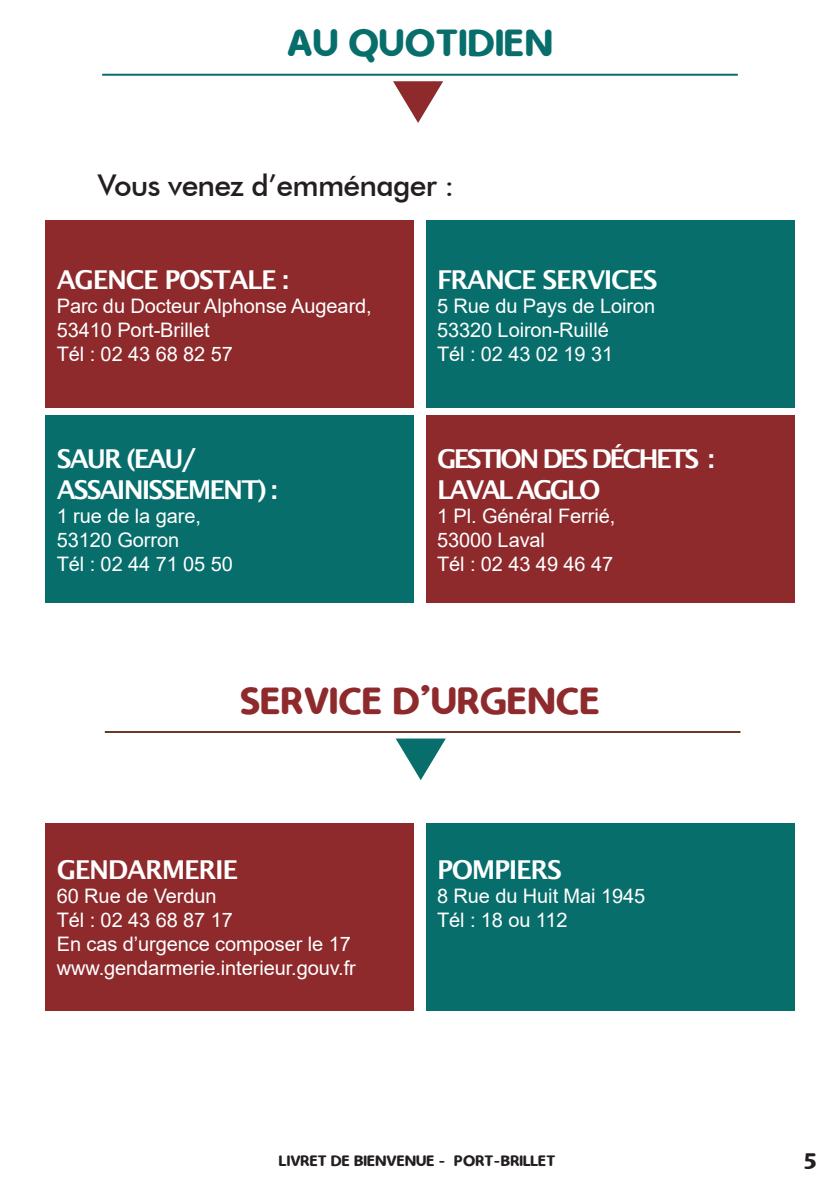
<style>
.page{position:relative;width:840px;height:1191px;background:#fff}
.page>*{position:absolute;margin:0;border:0;box-sizing:border-box;transform-origin:0 0}
.Titre_H2{font:40px "Simply Rounded";color:#8e2a2c}
.Titre_H2-2{font:40px "Simply Rounded";color:#076e6c}
.t1{font:500 30px "Futura BT";letter-spacing:-.025em;color:#231f20}
.titre_h3_ggr{font:600 26px "Lucida Sans";letter-spacing:-.05em;color:#fff}
.paragggg{font:600 26px/31.2px "Lucida Sans";letter-spacing:-.1em;color:#fff}
.paragggg-2{font:600 26px/31.2px "Lucida Sans";letter-spacing:-.075em;color:#fff}
.paragggg-3{font:600 26px "Lucida Sans";letter-spacing:-.05em;color:#fff}
.t2{font:24px "Simply Rounded";color:#231f20}
.paragggg-4{font:20px/24px "Arial";letter-spacing:-.005em;color:#fff}
.t3{font:16px "Simply Rounded";color:#231f20}
</style>
<div class="page">
<div style="left:45px;top:220px;width:369px;height:187px;background:#8e2a2c"></div>
<div style="left:425px;top:220px;width:369px;height:187px;background:#076e6c"></div>
<div style="left:45px;top:416px;width:369px;height:187px;background:#076e6c"></div>
<div style="left:425px;top:416px;width:369px;height:187px;background:#8e2a2c"></div>
<div style="left:45px;top:823px;width:369px;height:188px;background:#8e2a2c"></div>
<div style="left:425px;top:823px;width:369px;height:188px;background:#076e6c"></div>
<svg style="left:393px;top:81px;width:50px;height:42px"></svg>
<hr style="left:102px;top:74px;width:635px;height:2px;background:#076e6c">
<svg style="left:395px;top:738px;width:50px;height:42px"></svg>
<hr style="left:105px;top:731px;width:635px;height:2px;background:#683923">
<p class="Titre_H2-2" style="left:287px;top:22px;width:267px">AU QUOTIDIEN</p>
<p class="t1" style="left:98px;top:167px;width:358px">Vous venez d’emménager :</p>
<p class="titre_h3_ggr" style="left:57px;top:264px;width:233px">AGENCE POSTALE :</p>
<p class="paragggg-4" style="left:57px;top:293px;width:316px">Parc du Docteur Alphonse Augeard,<br>53410 Port-Brillet</p>
<p class="paragggg-4" style="left:57px;top:341px;width:177px">Tél : 02 43 68 82 57</p>
<p class="paragggg-2" style="left:57px;top:443px;width:222px">SAUR (EAU/<br>ASSAINISSEMENT) :</p>
<p class="paragggg-4" style="left:57px;top:504px;width:146px">1 rue de la gare,</p>
<p class="paragggg-4" style="left:57px;top:528px;width:124px">53120 Gorron</p>
<p class="paragggg-4" style="left:57px;top:552px;width:177px">Tél : 02 44 71 05 50</p>
<p class="titre_h3_ggr" style="left:437px;top:264px;width:222px">FRANCE SERVICES</p>
<p class="paragggg-4" style="left:437px;top:293px;width:219px">5 Rue du Pays de Loiron</p>
<p class="paragggg-4" style="left:437px;top:317px;width:177px">53320 Loiron-Ruillé<br>Tél : 02 43 02 19 31</p>
<p class="paragggg" style="left:437px;top:443px;width:279px">GESTION DES DÉCHETS :<br>LAVAL AGGLO</p>
<p class="paragggg-4" style="left:437px;top:504px;width:180px">1 Pl. Général Ferrié,<br>53000 Laval</p>
<p class="paragggg-4" style="left:437px;top:552px;width:177px">Tél : 02 43 49 46 47</p>
<p class="Titre_H2" style="left:240px;top:679px;width:361px">SERVICE D’URGENCE</p>
<p class="paragggg-3" style="left:57px;top:855px;width:183px">GENDARMERIE</p>
<p class="paragggg-4" style="left:57px;top:884px;width:161px">60 Rue de Verdun</p>
<p class="paragggg-4" style="left:57px;top:908px;width:177px">Tél : 02 43 68 87 17</p>
<p class="paragggg-4" style="left:57px;top:932px;width:295px">En cas d’urgence composer le 17</p>
<p class="paragggg-4" style="left:57px;top:956px;width:300px">www.gendarmerie.interieur.gouv.fr</p>
<p class="paragggg-3" style="left:437px;top:855px;width:126px">POMPIERS</p>
<p class="paragggg-4" style="left:437px;top:884px;width:209px">8 Rue du Huit Mai 1945</p>
<p class="paragggg-4" style="left:437px;top:908px;width:132px">Tél : 18 ou 112</p>
<p class="t3" style="left:279px;top:1152px;width:278px">LIVRET DE BIENVENUE - PORT-BRILLET</p>
<p class="t2" style="left:802px;top:1148px;width:16px">5</p>
</div>
